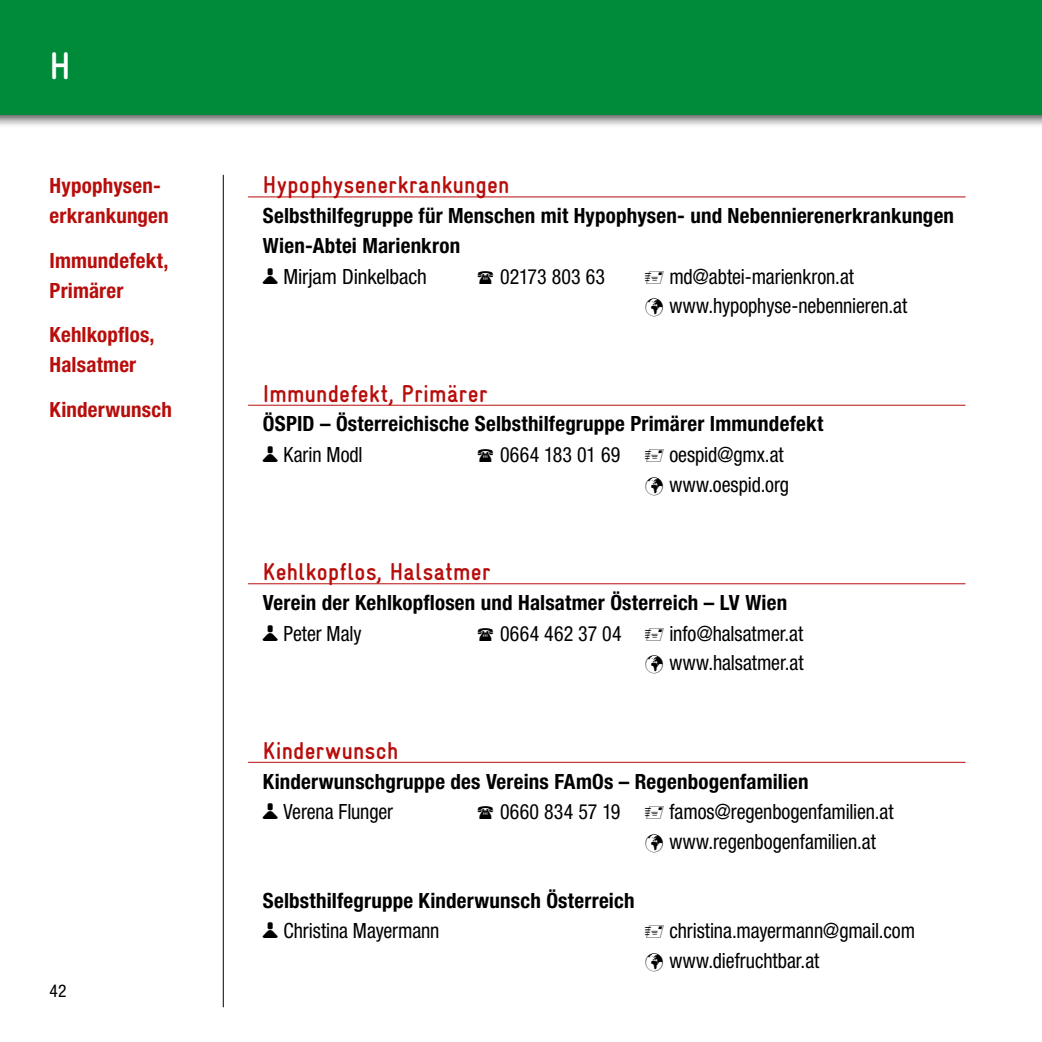
<style>
.page{position:relative;width:1042px;height:1042px;background:#fff}
.page>*{position:absolute;margin:0;border:0;box-sizing:border-box;transform-origin:0 0}
.t1{font:700 38.5px "Gravur Condensed";color:#fff}
.t2{font:700 24.5px "Gravur Condensed";letter-spacing:.01em;color:#b70e0c}
.t3{font:700 condensed 21px "Helvetica Neue LT Pro";letter-spacing:.01em;color:#000}
.t4{font:condensed 21px "Helvetica Neue LT Pro";letter-spacing:-.005em;color:#000;scale:.95 1}
.t5{font:700 condensed 21px/29.8px "Helvetica Neue LT Pro";letter-spacing:.01em;color:#b70e0c}
.t6{font:condensed 21px "Helvetica Neue LT Pro";letter-spacing:.015em;color:#000;scale:.95 1}
.t7{font:condensed 21px "Helvetica Neue LT Pro";letter-spacing:-.005em;color:#000}
.t8{font:condensed 17.5px "Helvetica Neue LT Pro";color:#000}
.s1{font-family:"shg user";font-stretch:normal;font-size:28px}
</style>
<div class="page">
<div style="left:0;top:0;width:1042px;height:128px;background:#000;opacity:.75"></div>
<div style="left:0;top:0;width:1042px;height:114px;background:#008b3b"></div>
<hr style="left:223px;top:175px;width:1px;height:832px;background:#000">
<hr style="left:248px;top:762px;width:717px;height:1px;background:#b70e0c">
<hr style="left:248px;top:583px;width:717px;height:1px;background:#b70e0c">
<hr style="left:248px;top:405px;width:717px;height:1px;background:#b70e0c">
<hr style="left:248px;top:196px;width:717px;height:1px;background:#b70e0c">
<p class="t1" style="left:50px;top:45px;width:23px">H</p>
<p class="t5" style="left:50px;top:171px;width:113px">Hypophysen-</p>
<p class="t2" style="left:263px;top:171px;width:248px">Hypophysenerkrankungen</p>
<p class="t5" style="left:50px;top:201px;width:121px">erkrankungen</p>
<p class="t3" style="left:263px;top:203px;width:692px">Selbsthilfegruppe für Menschen mit Hypophysen- und Nebennierenerkrankungen</p>
<p class="t5" style="left:50px;top:245px;width:120px">Immundefekt,<br>Primärer</p>
<p class="t5" style="left:50px;top:320px;width:106px">Kehlkopflos,<br>Halsatmer</p>
<p class="t5" style="left:50px;top:394px;width:124px">Kinderwunsch</p>
<p class="t3" style="left:263px;top:233px;width:199px">Wien-Abtei Marienkron</p>
<p class="t7" style="left:263px;top:264px;width:165px"><span class="s1">A</span> Mirjam Dinkelbach</p>
<p class="t4" style="left:500px;top:264px;width:112px">02173 803 63</p>
<p class="t4" style="left:669px;top:264px;width:196px">md@abtei-marienkron.at</p>
<p class="t4" style="left:645px;top:294px;width:277px">✓ www.hypophyse-nebennieren.at</p>
<h3 class="t2" style="left:263px;top:380px;width:226px">Immundefekt, Primärer</h3>
<p class="t3" style="left:263px;top:411px;width:562px">ÖSPID – Österreichische Selbsthilfegruppe Primärer Immundefekt</p>
<p class="t4" style="left:263px;top:442px;width:106px"><span class="s1">A</span> Karin Modl</p>
<p class="t6" style="left:500px;top:442px;width:128px">0664 183 01 69</p>
<p class="t4" style="left:669px;top:442px;width:122px">oespid@gmx.at</p>
<p class="t4" style="left:645px;top:472px;width:153px">✓ www.oespid.org</p>
<h3 class="t2" style="left:263px;top:558px;width:229px">Kehlkopflos, Halsatmer</h3>
<p class="t3" style="left:263px;top:590px;width:526px">Verein der Kehlkopflosen und Halsatmer Österreich – LV Wien</p>
<p class="t4" style="left:263px;top:621px;width:105px"><span class="s1">A</span> Peter Maly</p>
<p class="t6" style="left:500px;top:621px;width:130px">0664 462 37 04</p>
<p class="t4" style="left:669px;top:621px;width:142px">info@halsatmer.at</p>
<p class="t4" style="left:645px;top:651px;width:168px">✓ www.halsatmer.at</p>
<p class="t8" style="left:50px;top:980px;width:18px">42</p>
<h3 class="t2" style="left:263px;top:737px;width:137px">Kinderwunsch</h3>
<p class="t3" style="left:263px;top:768px;width:547px">Kinderwunschgruppe des Vereins FAmOs – Regenbogenfamilien</p>
<p class="t4" style="left:263px;top:799px;width:138px"><span class="s1">A</span> Verena Flunger</p>
<p class="t6" style="left:500px;top:799px;width:128px">0660 834 57 19</p>
<p class="t4" style="left:669px;top:799px;width:237px">famos@regenbogenfamilien.at</p>
<p class="t4" style="left:645px;top:829px;width:244px">✓ www.regenbogenfamilien.at</p>
<p class="t3" style="left:263px;top:887px;width:373px">Selbsthilfegruppe Kinderwunsch Österreich</p>
<p class="t4" style="left:263px;top:918px;width:187px"><span class="s1">A</span> Christina Mayermann</p>
<p class="t4" style="left:669px;top:918px;width:260px">christina.mayermann@gmail.com</p>
<p class="t4" style="left:645px;top:948px;width:185px">✓ www.diefruchtbar.at</p>
</div>
